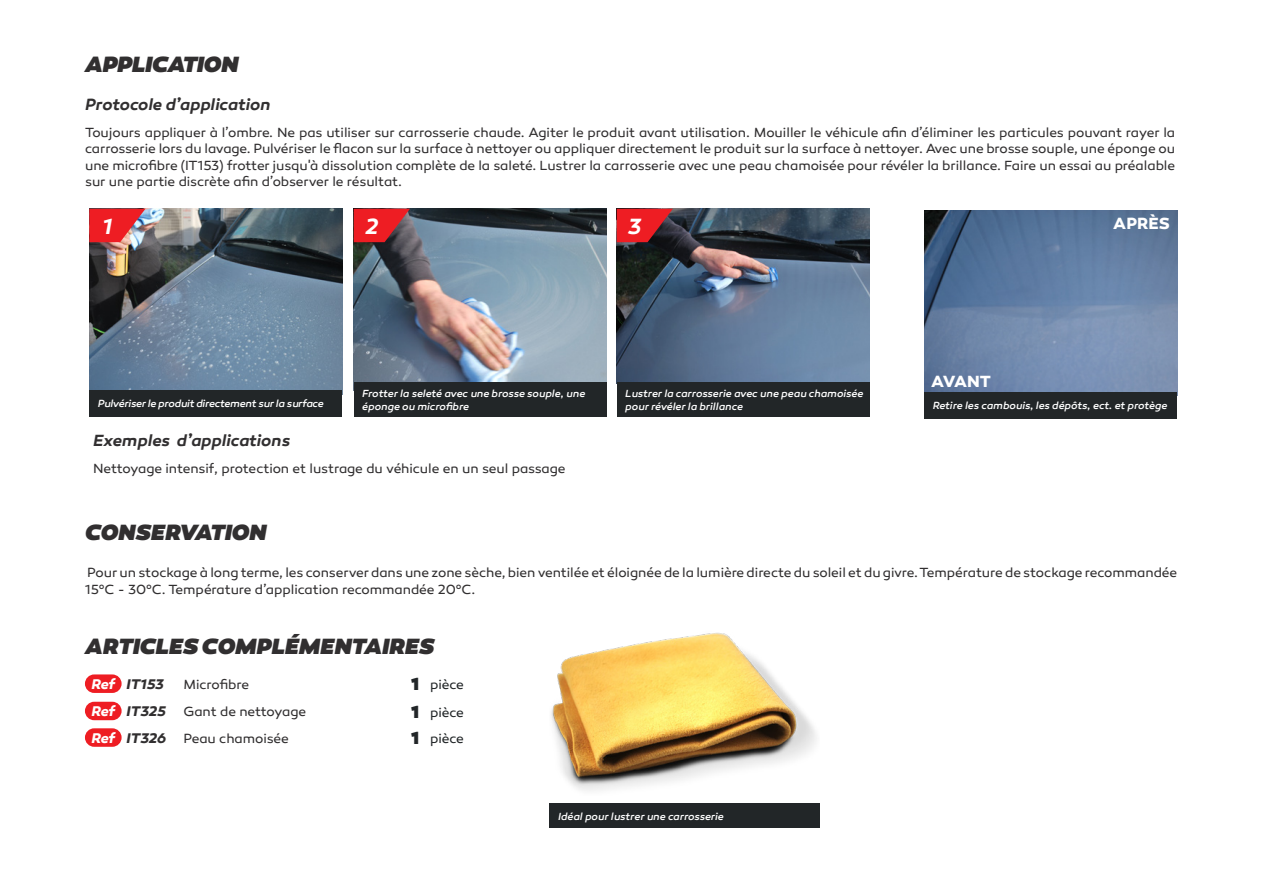
<style>
.page{position:relative;width:1263px;height:893px;background:#fff}
.page>*{position:absolute;margin:0;border:0;box-sizing:border-box;transform-origin:0 0}
.t1{font:italic 900 22.5px "Canaro";color:#312f30}
.t2{font:italic 600 22.5px "Canaro";color:#fff}
.t3{font:italic 600 16.5px "Canaro";letter-spacing:-.005em;color:#312f30}
.t4{font:700 16.5px "Canaro";color:#fff}
.t5{font:italic 700 14.25px "Canaro";letter-spacing:-.01em;color:#312f30}
.t6{font:13.5px/16.2px "Canaro";letter-spacing:-.005em;color:#312f30}
.t7{font:13.5px "Canaro";letter-spacing:-.005em;color:#222628}
.t8{font:italic 500 10.5px/12.6px "Canaro";letter-spacing:-.01em;color:#fff}
.s1{color:#fff}
.s2{font-weight:900;font-size:18px}
.s3{font-weight:700;font-style:italic;font-size:14.25px;color:#fff}
.s4{font-weight:700;font-style:italic;font-size:14.25px}
</style>
<div class="page">
<img style="left:89px;top:209px;width:253px;height:181px">
<svg style="left:89px;top:209px;width:56px;height:33px;background:#e04047"></svg>
<div style="left:89px;top:390px;width:253px;height:27px;background:#222628"></div>
<img style="left:354px;top:209px;width:252px;height:173px">
<div style="left:354px;top:382px;width:252px;height:34px;background:#222628"></div>
<svg style="left:354px;top:209px;width:56px;height:33px;background:#cc2a30"></svg>
<img style="left:617px;top:209px;width:252px;height:173px">
<div style="left:617px;top:382px;width:252px;height:34px;background:#222628"></div>
<svg style="left:617px;top:209px;width:56px;height:33px;background:#c01f26"></svg>
<div style="left:85px;top:728px;width:37px;height:19px;background:#ee1d23;border-radius:9px"></div>
<div style="left:85px;top:702px;width:37px;height:18px;background:#ee1d23;border-radius:9px"></div>
<div style="left:85px;top:674px;width:37px;height:19px;background:#ee1d23;border-radius:9px"></div>
<img style="left:551px;top:633px;width:266px;height:158px">
<div style="left:549px;top:803px;width:271px;height:25px;background:#222628"></div>
<img style="left:924px;top:211px;width:253px;height:181px">
<div style="left:924px;top:392px;width:253px;height:27px;background:#222628"></div>
<h1 class="t1" style="left:85px;top:50px;width:155px">APPLICATION</h1>
<p class="t3" style="left:85px;top:95px;width:187px">Protocole d’application</p>
<p class="t6" style="left:85px;top:125px;width:1091px;text-align:justify">Toujours appliquer à l’ombre. Ne pas utiliser sur carrosserie chaude. Agiter le produit avant utilisation. Mouiller le véhicule afin d’éliminer les particules pouvant rayer la carrosserie lors du lavage. Pulvériser le flacon sur la surface à nettoyer ou appliquer directement le produit sur la surface à nettoyer. Avec une brosse souple, une éponge ou une microfibre (IT153) frotter jusqu'à dissolution complète de la saleté. Lustrer la carrosserie avec une peau chamoisée pour révéler la brillance. Faire un essai au préalable sur une partie discrète afin d’observer le résultat.</p>
<h1 class="t2" style="left:102px;top:212px;width:11px">1</h1>
<h1 class="t2" style="left:365px;top:212px;width:15px">2</h1>
<h1 class="t2" style="left:628px;top:212px;width:15px">3</h1>
<p class="t4" style="left:1113px;top:213px;width:58px">APRÈS</p>
<p class="t4" style="left:931px;top:371px;width:61px">AVANT</p>
<p class="t8" style="left:98px;top:397px;width:227px">Pulvériser le produit directement sur la surface</p>
<p class="t8" style="left:362px;top:387px;width:225px">Frotter la seleté avec une brosse souple, une éponge ou microfibre</p>
<p class="t8" style="left:625px;top:387px;width:240px">Lustrer la carrosserie avec une peau chamoisée pour révéler la brillance</p>
<p class="t8" style="left:933px;top:399px;width:236px">Retire les cambouis, les dépôts, ect. et protège</p>
<p class="t3" style="left:93px;top:430px;width:199px">Exemples d’applications</p>
<p class="t6" style="left:93px;top:461px;width:474px">Nettoyage intensif, protection et lustrage du véhicule en un seul passage</p>
<h1 class="t1" style="left:85px;top:517px;width:183px">CONSERVATION</h1>
<p class="t6" style="left:85px;top:565px;width:1094px">Pour un stockage à long terme, les conserver dans une zone sèche, bien ventilée et éloignée de la lumière directe du soleil et du givre. Température de stockage recommandée<br>15°C - 30°C. Température d’application recommandée 20°C.</p>
<h1 class="t1" style="left:85px;top:632px;width:351px">ARTICLES COMPLÉMENTAIRES</h1>
<p class="t5" style="left:92px;top:675px;width:74px"><span class="s1">Ref</span> IT153</p>
<p class="t6" style="left:183px;top:676px;width:67px">Microfibre</p>
<p class="t7" style="left:411px;top:677px;width:54px"><span class="s2">1</span> pièce</p>
<p class="t6" style="left:92px;top:704px;width:216px"><span class="s3">Ref</span> <span class="s4">IT325</span> Gant de nettoyage</p>
<p class="t7" style="left:411px;top:704px;width:54px"><span class="s2">1</span> pièce</p>
<p class="t6" style="left:92px;top:730px;width:199px"><span class="s3">Ref</span> <span class="s4">IT326</span> Peau chamoisée</p>
<p class="t7" style="left:411px;top:731px;width:54px"><span class="s2">1</span> pièce</p>
<p class="t8" style="left:558px;top:810px;width:167px">Idéal pour lustrer une carrosserie</p>
</div>
